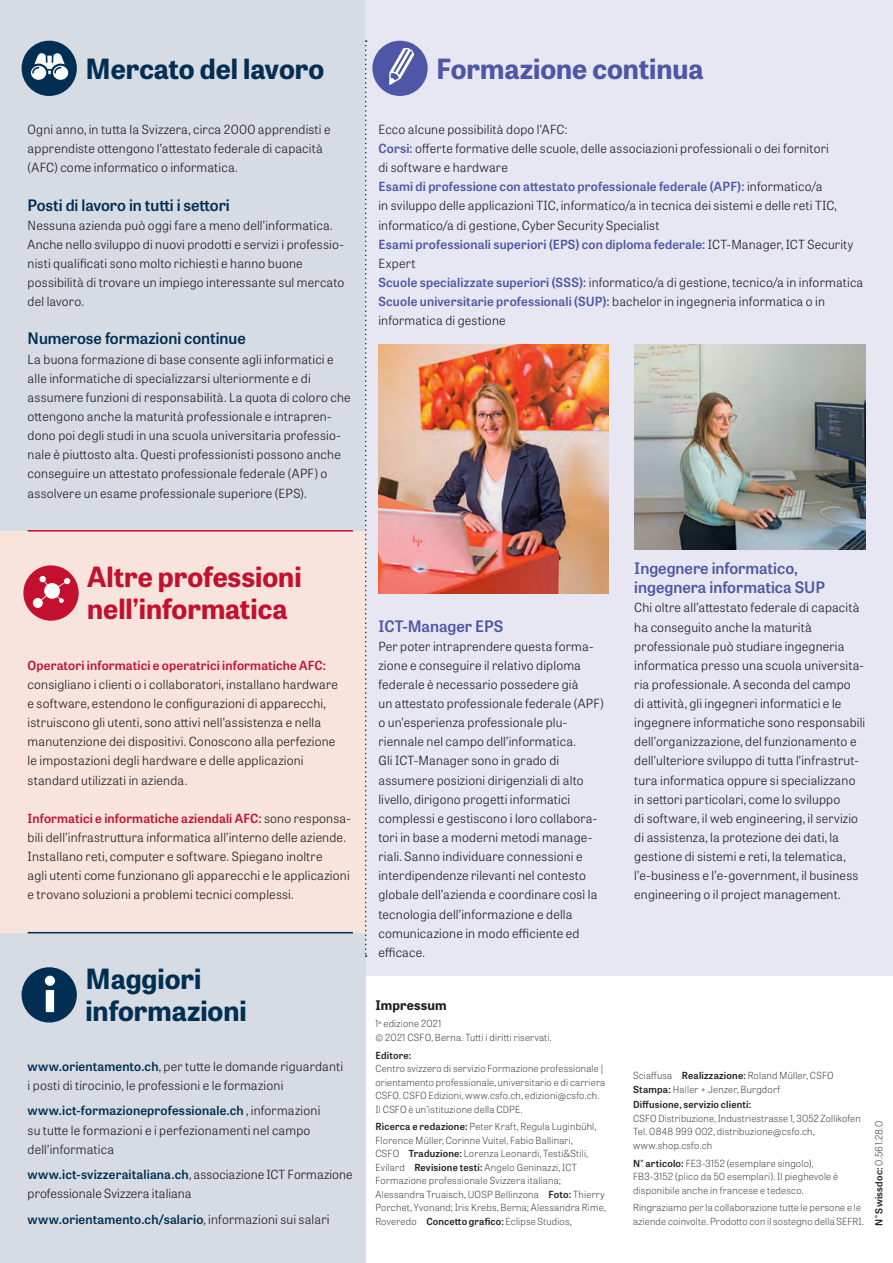
<style>
.page{position:relative;width:893px;height:1263px;background:#fff}
.page>*{position:absolute;margin:0;border:0;box-sizing:border-box;transform-origin:0 0}
.t1{font:700 27.75px/32px "Tablet Gothic";color:#002f53}
.t2{font:700 27.75px/32px "Tablet Gothic";color:#c3102e}
.t3{font:700 27.75px "Tablet Gothic";color:#4d57a5}
.t4{font:600 15.75px/19.2px "Tablet Gothic";color:#4d57a5}
.t5{font:600 15.75px "Tablet Gothic";color:#002f53}
.t6{font:700 13.2px "Tablet Gothic";letter-spacing:.015em;color:#231f20}
.t7{font:300 12.6px/19.2px "Tablet Gothic";letter-spacing:.015em;color:#231f20}
.t8{font:600 12.6px "Tablet Gothic";letter-spacing:.015em;color:#002f53}
.t9{font:600 12.6px "Tablet Gothic";letter-spacing:.01em;color:#c3102e}
.t10{font:100 9.75px/13.5px "Tablet Gothic";letter-spacing:.025em;color:#231f20}
.t11{font:600 9.75px "Tablet Gothic";letter-spacing:.02em;color:#231f20}
.s1{font-weight:600;color:#4d57a5}
.s2{font-weight:600;color:#c3102e}
.s3{font-weight:600;color:#002f53}
.s4{font-weight:300;color:#231f20}
.s5{font-weight:600}
.s6{font-weight:100}
</style>
<div class="page">
<div style="left:0;top:0;width:366px;height:606px;background:#d7dbe4"></div>
<div style="left:366px;top:0;width:527px;height:976px;background:#e7e7f3"></div>
<div style="left:0;top:798px;width:366px;height:465px;background:#d7dbe4"></div>
<div style="left:1px;top:531px;width:365px;height:401px;background:#f8e3dd"></div>
<div style="left:372px;top:41px;width:56px;height:55px;background:#4d57a5;border-radius:50%"></div>
<svg style="left:389px;top:48px;width:25px;height:37px"></svg>
<div style="left:22px;top:41px;width:55px;height:55px;background:#002f53;border-radius:50%"></div>
<svg style="left:31px;top:53px;width:37px;height:27px"></svg>
<hr style="left:28px;top:530px;width:325px;height:1px;background:#c3102e">
<div style="left:23px;top:565px;width:56px;height:56px;background:#c3102e;border-radius:50%"></div>
<div style="left:33px;top:598px;width:10px;height:10px;background:#fff;border-radius:50%"></div>
<svg style="left:39px;top:578px;width:31px;height:25px"></svg>
<hr style="left:28px;top:932px;width:325px;height:1px;background:#002f53">
<div style="left:22px;top:967px;width:55px;height:55px;background:#002f53;border-radius:50%"></div>
<div style="left:46px;top:990px;width:8px;height:22px;background:#fff"></div>
<div style="left:45px;top:976px;width:10px;height:10px;background:#fff;border-radius:50%"></div>
<svg style="left:365px;top:40px;width:2px;height:917px"></svg>
<img style="left:378px;top:344px;width:231px;height:249px">
<img style="left:634px;top:344px;width:231px;height:205px">
<h1 class="t1" style="left:85px;top:52px;width:240px">Mercato del lavoro</h1>
<p class="t7" style="left:28px;top:119px;width:305px">Ogni anno, in tutta la Svizzera, circa 2000 apprendisti e apprendiste ottengono l’attestato federale di capacità (AFC) come informatico o informatica.</p>
<p class="t5" style="left:28px;top:194px;width:204px">Posti di lavoro in tutti i settori</p>
<p class="t7" style="left:28px;top:215px;width:318px">Nessuna azienda può oggi fare a meno dell’informatica.<br>Anche nello sviluppo di nuovi prodotti e servizi i professio&shy;nisti qualificati sono molto richiesti e hanno buone possibilità di trovare un impiego interessante sul mercato del lavoro.</p>
<p class="t5" style="left:28px;top:328px;width:220px">Numerose formazioni continue</p>
<p class="t7" style="left:28px;top:349px;width:325px">La buona formazione di base consente agli informatici e alle informatiche di specializzarsi ulteriormente e di assumere funzioni di responsabilità. La quota di coloro che ottengono anche la maturità professionale e intrapren&shy;dono poi degli studi in una scuola universitaria professio&shy;nale è piuttosto alta. Questi professionisti possono anche conseguire un attestato professionale federale (APF) o assolvere un esame professionale superiore (EPS).</p>
<h1 class="t3" style="left:436px;top:49px;width:269px">Formazione continua</h1>
<p class="t7" style="left:378px;top:119px;width:486px">Ecco alcune possibilità dopo l’AFC:<br><span class="s1">Corsi:</span> offerte formative delle scuole, delle associazioni professionali o dei fornitori<br>di software e hardware<br><span class="s1">Esami di professione con attestato professionale federale (APF):</span> informatico/a<br>in sviluppo delle applicazioni TIC, informatico/a in tecnica dei sistemi e delle reti TIC, informatico/a di gestione, Cyber Security Specialist<br><span class="s1">Esami professionali superiori (EPS) con diploma federale:</span> ICT-Manager, ICT Security Expert<br><span class="s1">Scuole specializzate superiori (SSS):</span> informatico/a di gestione, tecnico/a in informatica <span class="s1">Scuole universitarie professionali (SUP):</span> bachelor in ingegneria informatica o in informatica di gestione</p>
<h1 class="t2" style="left:87px;top:560px;width:216px">Altre professioni nell’informatica</h1>
<p class="t9" style="left:28px;top:656px;width:300px">Operatori informatici e operatrici informatiche AFC:</p>
<p class="t7" style="left:28px;top:674px;width:312px">consigliano i clienti o i collaboratori, installano hardware e software, estendono le configurazioni di apparecchi, istruiscono gli utenti, sono attivi nell’assistenza e nella manutenzione dei dispositivi. Conoscono alla perfezione le impostazioni degli hardware e delle applicazioni standard utilizzati in azienda.</p>
<p class="t7" style="left:28px;top:808px;width:325px"><span class="s2">Informatici e informatiche aziendali AFC:</span> sono responsa&shy;bili dell’infrastruttura informatica all’interno delle aziende.<br>Installano reti, computer e software. Spiegano inoltre<br>agli utenti come funzionano gli apparecchi e le applicazioni e trovano soluzioni a problemi tecnici complessi.</p>
<h1 class="t1" style="left:85px;top:961px;width:163px">Maggiori informazioni</h1>
<p class="t7" style="left:28px;top:1056px;width:317px"><span class="s3">www.orientamento.ch</span>, per tutte le domande riguardanti i posti di tirocinio, le professioni e le formazioni</p>
<p class="t7" style="left:28px;top:1101px;width:294px"><span class="s3">www.ict-formazioneprofessionale.ch</span> , informazioni su tutte le formazioni e i perfezionamenti nel campo dell’informatica</p>
<p class="t7" style="left:28px;top:1164px;width:327px"><span class="s3">www.ict-svizzeraitaliana.ch</span>, associazione ICT Formazione professionale Svizzera italiana</p>
<p class="t8" style="left:28px;top:1210px;width:303px">www.orientamento.ch/salario<span class="s4">, informazioni sui salari</span></p>
<p class="t4" style="left:378px;top:615px;width:126px">ICT-Manager EPS</p>
<p class="t7" style="left:378px;top:636px;width:227px">Per poter intraprendere questa forma&shy;zione e conseguire il relativo diploma federale è necessario possedere già<br>un attestato professionale federale (APF) o un’esperienza professionale plu&shy;riennale nel campo dell’informatica.<br>Gli ICT-Manager sono in grado di assumere posizioni dirigenziali di alto livello, dirigono progetti informatici complessi e gestiscono i loro collabora&shy;tori in base a moderni metodi manage&shy;riali. Sanno individuare connessioni e interdipendenze rilevanti nel contesto globale dell’azienda e coordinare così la tecnologia dell’informazione e della comunicazione in modo efficiente ed efficace.</p>
<p class="t6" style="left:375px;top:995px;width:73px">Impressum</p>
<p class="t10" style="left:375px;top:1017px;width:178px">1<sup>a</sup> edizione 2021<br>© 2021 CSFO, Berna. Tutti i diritti riservati.</p>
<p class="t11" style="left:375px;top:1048px;width:37px">Editore:</p>
<p class="t10" style="left:375px;top:1061px;width:231px">Centro svizzero di servizio Formazione professionale | orientamento professionale, universitario e di carriera CSFO. CSFO Edizioni, www.csfo.ch, edizioni@csfo.ch.<br>Il CSFO è un’istituzione della CDPE.</p>
<p class="t10" style="left:375px;top:1120px;width:232px"><span class="s5">Ricerca e redazione:</span> Peter Kraft, Regula Luginbühl, Florence Müller, Corinne Vuitel, Fabio Ballinari,<br>CSFO <span class="s5">Traduzione:</span> Lorenza Leonardi, Testi&amp;Stili, Evilard <span class="s5">Revisione testi:</span> Angelo Geninazzi, ICT Formazione professionale Svizzera italiana; Alessandra Truaisch, UOSP Bellinzona <span class="s5">Foto:</span> Thierry Porchet, Yvonand; Iris Krebs, Berna; Alessandra Rime, Roveredo <span class="s5">Concetto grafico:</span> Eclipse Studios,</p>
<p class="t4" style="left:634px;top:558px;width:192px">Ingegnere informatico, ingegnera informatica SUP</p>
<p class="t7" style="left:634px;top:598px;width:233px">Chi oltre all’attestato federale di capacità ha conseguito anche la maturità professionale può studiare ingegneria informatica presso una scuola universita&shy;ria professionale. A seconda del campo<br>di attività, gli ingegneri informatici e le ingegnere informatiche sono responsabili dell’organizzazione, del funzionamento e dell’ulteriore sviluppo di tutta l’infrastrut&shy;tura informatica oppure si specializzano in settori particolari, come lo sviluppo<br>di software, il web engineering, il servizio di assistenza, la protezione dei dati, la gestione di sistemi e reti, la telematica, l’e-business e l’e-government, il business engineering o il project management.</p>
<p class="t10" style="left:633px;top:1068px;width:202px">Sciaffusa <span class="s5">Realizzazione:</span> Roland Müller, CSFO<br><span class="s5">Stampa:</span> Haller + Jenzer, Burgdorf</p>
<p class="t11" style="left:633px;top:1098px;width:120px">Diffusione, servizio clienti:</p>
<p class="t10" style="left:633px;top:1111px;width:229px">CSFO Distribuzione, Industriestrasse 1, 3052 Zollikofen<br>Tel. 0848 999 002, distribuzione@csfo.ch, www.shop.csfo.ch</p>
<p class="t10" style="left:633px;top:1156px;width:207px"><span class="s5">N° articolo:</span> FE3-3152 (esemplare singolo),<br>FB3-3152 (plico da 50 esemplari). Il pieghevole è disponibile anche in francese e tedesco.</p>
<p class="t10" style="left:633px;top:1201px;width:232px">Ringraziamo per la collaborazione tutte le persone e le aziende coinvolte. Prodotto con il sostegno della SEFRI.</p>
<p class="t11" style="left:872px;top:1226px;width:107px;rotate:-90deg">N° Swissdoc: <span class="s6">0.561.28.0</span></p>
</div>
